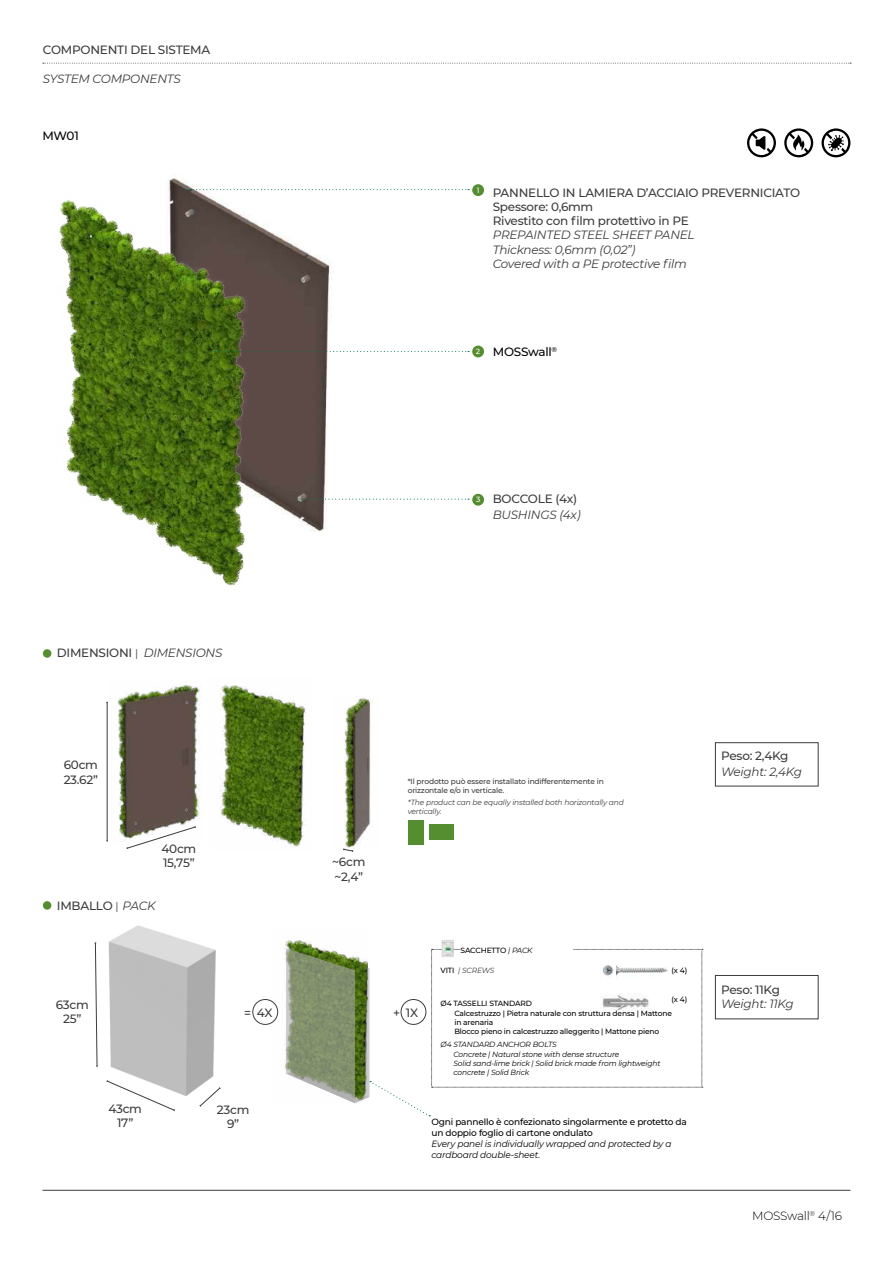
<style>
.page{position:relative;width:893px;height:1263px;background:#fff}
.page>*{position:absolute;margin:0;border:0;box-sizing:border-box;transform-origin:0 0}
.t1{font:500 12px/14.4px "Montserrat";letter-spacing:-.02em;color:#3c3c3b}
.t2{font:italic 12px/14.4px "Montserrat";letter-spacing:-.02em;color:#3c3c3b}
.t3{font:300 12px "Montserrat";letter-spacing:-.02em;color:#000}
.t4{font:500 12px "Montserrat";letter-spacing:-.02em;color:#000}
.t5{font:500 9px/10.8px "Montserrat";letter-spacing:-.02em;color:#000}
.t6{font:italic 9px/10.8px "Montserrat";letter-spacing:-.02em;color:#000}
.t7{font:500 7.5px/9px "Montserrat";letter-spacing:-.02em;color:#000}
.t8{font:italic 7.5px/10.8px "Montserrat";letter-spacing:-.02em;color:#000}
.t9{font:500 7.5px/9px "Montserrat";letter-spacing:-.02em;color:#3c3c3b}
.t10{font:italic 7.5px/9px "Montserrat";letter-spacing:-.02em;color:#3c3c3b}
.t11{font:500 7.5px "Montserrat";color:#fff}
.s1{font-weight:400;font-size:10.5px}
.s2{font-weight:400;font-style:italic}
.s3{font-weight:500;font-style:normal;color:#000}
</style>
<div class="page">
<hr style="left:43px;top:1190px;width:807px;height:1px;background:#3c3c3b">
<img style="left:168px;top:178px;width:212px;height:354px">
<img style="left:59px;top:195px;width:193px;height:391px">
<img style="left:94px;top:925px;width:164px;height:171px">
<img style="left:220px;top:685px;width:87px;height:162px">
<img style="left:344px;top:698px;width:27px;height:150px">
<img style="left:117px;top:685px;width:84px;height:153px">
<img style="left:274px;top:940px;width:38px;height:131px">
<svg style="left:215px;top:351px;width:254px;height:1px"></svg>
<svg style="left:186px;top:189px;width:283px;height:1px"></svg>
<svg style="left:302px;top:499px;width:167px;height:1px"></svg>
<div style="left:715px;top:742px;width:103px;height:44px;border:1px solid #3c3c3b"></div>
<div style="left:715px;top:975px;width:103px;height:44px;border:1px solid #3c3c3b"></div>
<svg style="left:126px;top:826px;width:70px;height:23px"></svg>
<svg style="left:343px;top:848px;width:10px;height:4px"></svg>
<svg style="left:106px;top:1080px;width:69px;height:31px"></svg>
<svg style="left:199px;top:1087px;width:22px;height:20px"></svg>
<svg style="left:95px;top:942px;width:3px;height:125px"></svg>
<div style="left:43px;top:649px;width:8px;height:9px;background:#558d31;border-radius:50%"></div>
<div style="left:43px;top:901px;width:8px;height:9px;background:#558d31;border-radius:50%"></div>
<div style="left:253px;top:999px;width:25px;height:25px;border:1px solid #3c3c3b;border-radius:50%"></div>
<hr style="left:107px;top:702px;width:1px;height:139px;background:#3c3c3b">
<svg style="left:286px;top:946px;width:417px;height:170px"></svg>
<img style="left:441px;top:940px;width:13px;height:17px">
<div style="left:409px;top:820px;width:15px;height:24px;background:#558d31"></div>
<div style="left:429px;top:824px;width:24px;height:16px;background:#558d31"></div>
<svg style="left:784px;top:128px;width:29px;height:29px"></svg>
<svg style="left:821px;top:128px;width:29px;height:29px"></svg>
<svg style="left:747px;top:128px;width:29px;height:29px"></svg>
<div style="left:472px;top:184px;width:12px;height:12px;background:#558d31;border-radius:50%"></div>
<div style="left:472px;top:346px;width:12px;height:11px;background:#558d31;border-radius:50%"></div>
<div style="left:472px;top:494px;width:12px;height:12px;background:#558d31;border-radius:50%"></div>
<svg style="left:43px;top:63px;width:808px;height:1px"></svg>
<p class="t1" style="left:43px;top:43px;width:169px">COMPONENTI DEL SISTEMA</p>
<p class="t2" style="left:43px;top:72px;width:139px">SYSTEM COMPONENTS</p>
<p class="t4" style="left:43px;top:129px;width:38px">MW01</p>
<p class="t11" style="left:477px;top:186px;width:4px">1</p>
<p class="t1" style="left:493px;top:185px;width:309px">PANNELLO IN LAMIERA D’ACCIAIO PREVERNICIATO<br>Spessore: 0,6mm<br>Rivestito con film protettivo in PE</p>
<p class="t2" style="left:493px;top:228px;width:203px">PREPAINTED STEEL SHEET PANEL<br>Thickness: 0,6mm (0,02”)<br>Covered with a PE protective film</p>
<p class="t11" style="left:476px;top:347px;width:6px">2</p>
<p class="t4" style="left:493px;top:345px;width:66px">MOSSwall<sup>®</sup></p>
<p class="t11" style="left:476px;top:496px;width:6px">3</p>
<p class="t1" style="left:493px;top:491px;width:86px">BOCCOLE (4x)</p>
<p class="t2" style="left:493px;top:507px;width:89px">BUSHINGS (4x)</p>
<p class="t1" style="left:57px;top:646px;width:83px">DIMENSIONI <span class="s1">|</span></p>
<p class="t2" style="left:144px;top:646px;width:80px">DIMENSIONS</p>
<p class="t1" style="left:64px;top:758px;width:36px">60cm<br>23.62”</p>
<p class="t1" style="left:161px;top:841px;width:36px">40cm<br>15,75”</p>
<p class="t1" style="left:57px;top:898px;width:100px">IMBALLO <span class="s1">|</span> <span class="s2">PACK</span></p>
<p class="t1" style="left:56px;top:997px;width:35px;text-align:center">63cm<br>25”</p>
<p class="t9" style="left:408px;top:777px;width:197px">*Il prodotto può essere installato indifferentemente in orizzontale e/o in verticale.</p>
<p class="t1" style="left:332px;top:855px;width:35px">~6cm ~2,4”</p>
<p class="t10" style="left:408px;top:798px;width:217px">*The product can be equally installed both horizontally and vertically.</p>
<p class="t7" style="left:460px;top:945px;width:74px">SACCHETTO <span class="s2">| PACK</span></p>
<p class="t10" style="left:441px;top:966px;width:55px"><span class="s3">VITI</span> | SCREWS</p>
<p class="t7" style="left:672px;top:966px;width:17px">(x 4)</p>
<p class="t1" style="left:244px;top:1006px;width:30px">= 4X</p>
<p class="t1" style="left:393px;top:1006px;width:26px">+ 1X</p>
<p class="t7" style="left:672px;top:995px;width:17px">(x 4)</p>
<p class="t7" style="left:441px;top:998px;width:93px">Ø4 TASSELLI STANDARD</p>
<p class="t8" style="left:453px;top:1039px;width:167px;text-indent:-13px">Ø4 STANDARD ANCHOR BOLTS<br>Concrete | Natural stone with dense structure</p>
<p class="t8" style="left:453px;top:1059px;width:208px;line-height:9px">Solid sand-lime brick | Solid brick made from lightweight concrete | Solid Brick</p>
<p class="t7" style="left:454px;top:1009px;width:219px">Calcestruzzo | Pietra naturale con struttura densa | Mattone in arenaria<br>Blocco pieno in calcestruzzo alleggerito | Mattone pieno</p>
<p class="t1" style="left:721px;top:749px;width:69px">Peso: 2,4Kg</p>
<p class="t2" style="left:721px;top:765px;width:82px">Weight: 2,4Kg</p>
<p class="t1" style="left:721px;top:982px;width:60px">Peso: 11Kg</p>
<p class="t2" style="left:721px;top:997px;width:74px">Weight: 11Kg</p>
<p class="t1" style="left:108px;top:1101px;width:35px;text-align:center">43cm<br>17”</p>
<p class="t1" style="left:217px;top:1102px;width:34px;text-align:center">23cm<br>9”</p>
<p class="t5" style="left:431px;top:1116px;width:257px">Ogni pannello è confezionato singolarmente e protetto da un doppio foglio di cartone ondulato</p>
<p class="t6" style="left:431px;top:1139px;width:242px">Every panel is individually wrapped and protected by a cardboard double-sheet.</p>
<p class="t3" style="left:752px;top:1209px;width:92px">MOSSwall<sup>®</sup> 4/16</p>
</div>
